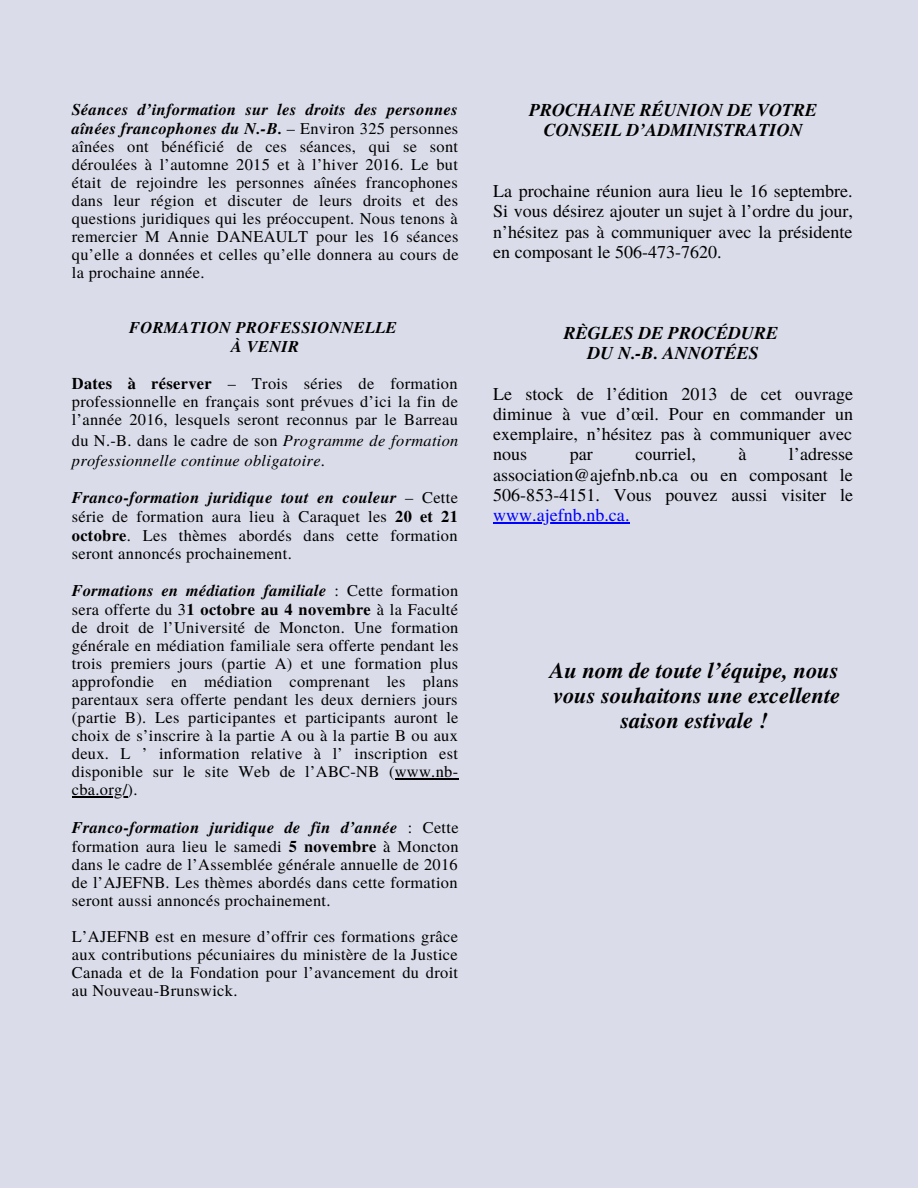
<style>
.page{position:relative;width:918px;height:1188px;background:#dadce9}
.page>*{position:absolute;margin:0;border:0;box-sizing:border-box;transform-origin:0 0}
.t1{font:italic 700 22.35px/25.2px "Te X Gyre Termes";color:#000;text-align:center}
.t2{font:18px/20.2px "Te X Gyre Termes";color:#000;text-align:justify}
.t3{font:italic 700 18px/20.2px "Te X Gyre Termes";color:#000;text-align:center}
.t4{font:16.35px/18.1px "Te X Gyre Termes";letter-spacing:.02em;color:#000;text-align:justify}
.t5{font:italic 16.35px/20.2px "Te X Gyre Termes";letter-spacing:.02em;color:#000}
.t6{font:italic 700 16.35px "Te X Gyre Termes";letter-spacing:.02em;color:#000}
.s1{font-weight:700;font-style:italic}
.s2{font-weight:700}
.s3{font-style:normal}
.s4{color:#00f}
</style>
<div class="page">
<hr style="left:395px;top:779px;width:63px;height:1px;background:#000">
<hr style="left:72px;top:797px;width:56px;height:1px;background:#000">
<hr style="left:493px;top:522px;width:137px;height:1px;background:#00f">
<p class="t4" style="left:72px;top:99px;width:388px;text-align:left"><span class="s1">Séances d’information sur les droits des personnes aînées francophones du N.-B.</span> – Environ 325 personnes aînées ont bénéficié de ces séances, qui se sont déroulées à l’automne 2015 et à l’hiver 2016. Le but était de rejoindre les personnes aînées francophones dans leur région et discuter de leurs droits et des questions juridiques qui les préoccupent. Nous tenons à remercier M Annie DANEAULT pour les 16 séances qu’elle a données et celles qu’elle donnera au cours de la prochaine année.</p>
<p class="t6" style="left:129px;top:315px;width:269px">FORMATION PROFESSIONNELLE</p>
<p class="t6" style="left:231px;top:334px;width:69px">À VENIR</p>
<p class="t4" style="left:72px;top:374px;width:388px"><span class="s2">Dates à réserver</span> – Trois séries de formation professionnelle en français sont prévues d’ici la fin de l’année 2016, lesquels seront reconnus par le Barreau</p>
<p class="t5" style="left:72px;top:429px;width:388px"><span class="s3">du N.-B. dans le cadre de son</span> Programme de formation professionnelle continue obligatoire<span class="s3">.</span></p>
<p class="t4" style="left:72px;top:487px;width:388px;line-height:18.8px"><span class="s1">Franco-formation juridique tout en couleur</span> – Cette série de formation aura lieu à Caraquet les <span class="s2">20 et 21 octobre</span>. Les thèmes abordé s dans cette formation seront annoncé s prochainement.</p>
<p class="t4" style="left:72px;top:581px;width:388px;text-align:left"><span class="s1">Formations en médiation familiale</span> : Cette formation sera offerte du 3<span class="s2">1 octobre au 4 novembre</span> à la Faculté de droit de l’Université de Moncton. Une formation générale en médiation familiale sera offerte pendant les trois premiers jours (partie A) et une formation plus approfondie en médiation comprenant les plans parentaux sera offerte pendant les deux derniers jours (partie B). Les participantes et participants auront le choix de s’inscrire à la partie A ou à la partie B ou aux deux. L ’ information relative à l’ inscription est disponible sur le site Web de l’ABC-NB (www.nb&shy;cba.org/).</p>
<p class="t4" style="left:72px;top:817px;width:388px"><span class="s1">Franco-formation juridique de fin d’année</span> : Cette formation aura lieu le samedi <span class="s2">5 novembre</span> à Moncton dans le cadre de l’Assemblée générale annuelle de 2016 de l’AJEFNB. Les thèmes abordé s dans cette formation seront aussi annoncés prochainement.</p>
<p class="t4" style="left:72px;top:926px;width:388px">L’AJEFNB est en mesure d’offrir ces formations grâce aux contributions pécuniaires du ministère de la Justice Canada et de la Fondation pour l’avancement du droit au Nouveau-Brunswick.</p>
<p class="t3" style="left:529px;top:99px;width:289px">PROCHAINE RÉUNION DE VOTRE<br>CONSEIL D’ADMINISTRATION</p>
<p class="t2" style="left:493px;top:180px;width:361px">La prochaine réunion aura lieu le 16 septembre.<br>Si vous désirez ajouter un sujet à l’ordre du jour, n’hésitez pas à communiquer avec la présidente en composant le 506-473-7620.</p>
<p class="t3" style="left:564px;top:322px;width:216px">RÈGLES DE PROCÉDURE</p>
<p class="t3" style="left:588px;top:342px;width:173px">DU N.-B. ANNOTÉES</p>
<p class="t2" style="left:493px;top:382px;width:361px">Le stock de l’édition 2013 de cet ouvrage diminue à vue d’œil. Pour en commander un exemplaire, n’hésitez pas à communiquer avec nous</p>
<p class="t2" style="left:493px;top:443px;width:361px;text-indent:296px">l’adresse association@ajefnb.nb.ca ou en composant le 506-853-4151. Vous pouvez aussi visiter le <span class="s4">www.ajefnb.nb.ca.</span></p>
<p class="t2" style="left:570px;top:443px;width:25px">par</p>
<p class="t2" style="left:635px;top:443px;width:62px">courriel,</p>
<p class="t2" style="left:738px;top:443px;width:5px">à</p>
<p class="t1" style="left:550px;top:657px;width:290px">Au nom de toute l’équipe, nous</p>
<p class="t1" style="left:553px;top:682px;width:289px">vous souhaitons une excellente saison estivale !</p>
</div>
